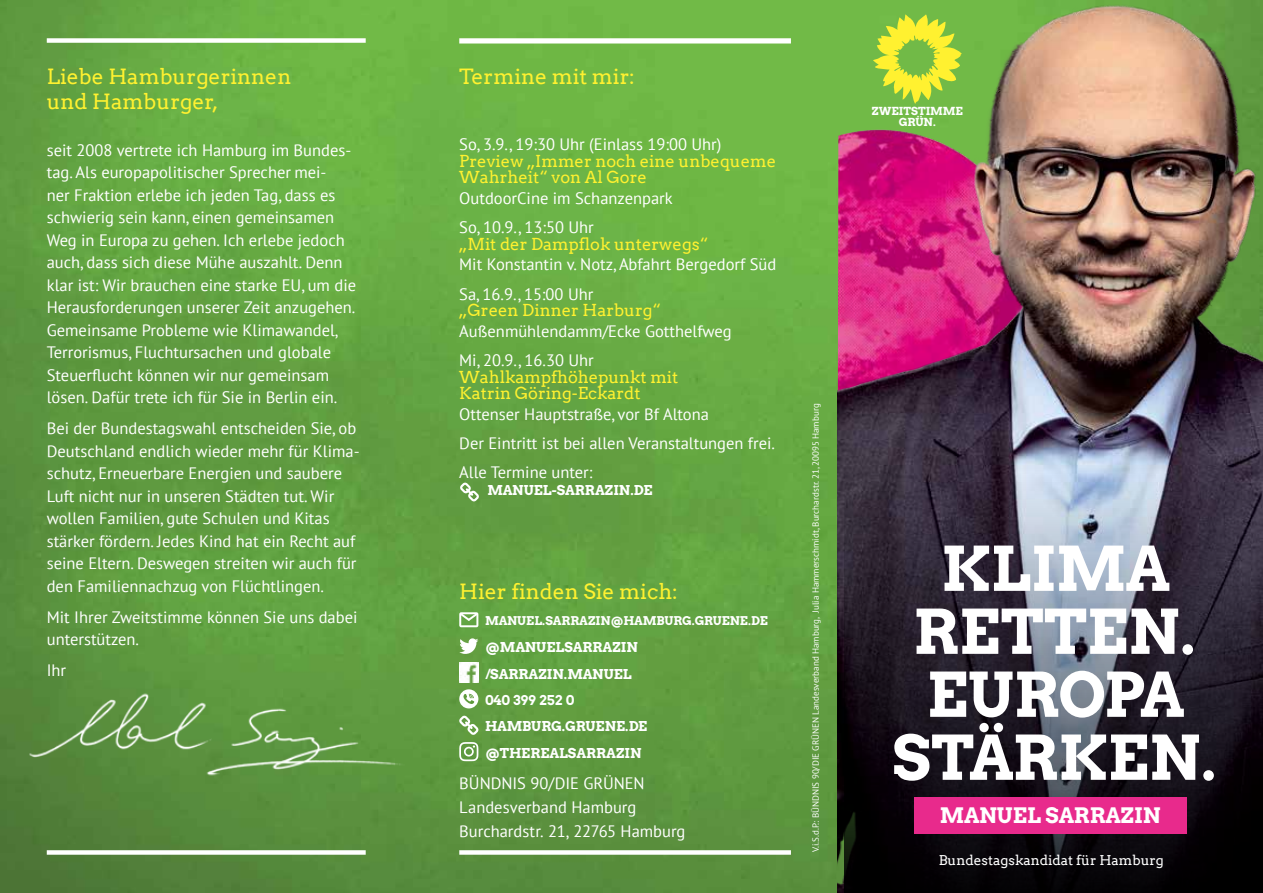
<style>
.page{position:relative;width:1263px;height:893px;background:#fff}
.page>*{position:absolute;margin:0;border:0;box-sizing:border-box;transform-origin:0 0}
.t1{font:61.2px/63px "Arvo Gruen";color:#fff;text-align:center}
.t2{font:21.15px "Arvo Gruen";color:#fff}
.t3{font:21px/25.2px "Arvo";color:#fff130}
.t4{font:16.5px/22.5px "PT Sans";color:#fff}
.t5{font:16.5px/16.5px "Arvo";color:#fff130}
.t6{font:13.5px/26.4px "Arvo Gruen";color:#fff}
.t7{font:13.5px "Arvo";color:#fff}
.t8{font:12px "Arvo Gruen";letter-spacing:-.015em;color:#fff}
.t9{font:10.95px/10.9px "Arvo Gruen";color:#fff;text-align:center}
.t10{font:9px "PT Sans";color:#fff}
</style>
<div class="page">
<img style="left:0;top:0;width:838px;height:893px">
<img style="left:838px;top:0;width:425px;height:893px">
<svg style="left:844px;top:461px;width:419px;height:432px"></svg>
<div style="left:47px;top:38px;width:319px;height:5px;background:#fff"></div>
<div style="left:47px;top:850px;width:319px;height:5px;background:#fff"></div>
<div style="left:459px;top:850px;width:332px;height:5px;background:#fff"></div>
<div style="left:459px;top:38px;width:332px;height:6px;background:#fff"></div>
<div style="left:914px;top:797px;width:272px;height:36px;background:#e82a8c"></div>
<svg style="left:459px;top:638px;width:19px;height:16px"></svg>
<img style="left:459px;top:663px;width:19px;height:19px">
<svg style="left:460px;top:483px;width:19px;height:18px"></svg>
<svg style="left:459px;top:742px;width:19px;height:19px"></svg>
<svg style="left:459px;top:716px;width:19px;height:19px"></svg>
<svg style="left:459px;top:689px;width:19px;height:19px"></svg>
<svg style="left:459px;top:612px;width:19px;height:15px"></svg>
<img style="left:16px;top:688px;width:418px;height:94px">
<svg style="left:873px;top:14px;width:89px;height:90px"></svg>
<p class="t3" style="left:47px;top:64px;width:246px">Liebe Hamburgerinnen und Hamburger,</p>
<p class="t4" style="left:47px;top:138px;width:311px">seit 2008 vertrete ich Hamburg im Bundes&shy;tag. Als europapolitischer Sprecher mei-<br>ner Fraktion erlebe ich jeden Tag, dass es schwierig sein kann, einen gemeinsamen Weg in Europa zu gehen. Ich erlebe jedoch auch, dass sich diese Mühe auszahlt. Denn klar ist: Wir brauchen eine starke EU, um die Herausforderungen unserer Zeit anzugehen.<br>Gemeinsame Probleme wie Klimawandel, Terrorismus, Fluchtursachen und globale Steuerflucht können wir nur gemeinsam lösen. Dafür trete ich für Sie in Berlin ein.</p>
<p class="t4" style="left:47px;top:417px;width:314px">Bei der Bundestagswahl entscheiden Sie, ob Deutschland endlich wieder mehr für Klima&shy;schutz, Erneuerbare Energien und saubere Luft nicht nur in unseren Städten tut. Wir wollen Familien, gute Schulen und Kitas stärker fördern. Jedes Kind hat ein Recht auf seine Eltern. Deswegen streiten wir auch für den Familiennachzug von Flüchtlingen.</p>
<p class="t4" style="left:47px;top:605px;width:312px">Mit Ihrer Zweitstimme können Sie uns dabei unterstützen.</p>
<p class="t4" style="left:47px;top:659px;width:21px">Ihr</p>
<p class="t3" style="left:459px;top:64px;width:177px">Termine mit mir:</p>
<p class="t4" style="left:459px;top:133px;width:264px">So, 3.9., 19:30 Uhr (Einlass 19:00 Uhr)</p>
<p class="t5" style="left:459px;top:152px;width:318px">Preview „Immer noch eine unbequeme<br>Wahrheit“ von Al Gore</p>
<p class="t4" style="left:459px;top:183px;width:215px;line-height:29.2px">OutdoorCine im Schanzenpark<br>So, 10.9., 13:50 Uhr</p>
<p class="t5" style="left:459px;top:235px;width:250px">„Mit der Dampflok unterwegs“</p>
<p class="t4" style="left:459px;top:249px;width:319px;line-height:29.2px">Mit Konstantin v. Notz, Abfahrt Bergedorf Süd<br>Sa, 16.9., 15:00 Uhr</p>
<p class="t5" style="left:459px;top:302px;width:203px">„Green Dinner Harburg“</p>
<p class="t4" style="left:459px;top:316px;width:274px;line-height:29.2px">Außenmühlendamm/Ecke Gotthelfweg<br>Mi, 20.9., 16.30 Uhr</p>
<p class="t5" style="left:459px;top:368px;width:221px">Wahlkampfhöhepunkt mit<br>Katrin Göring-Eckardt</p>
<p class="t4" style="left:459px;top:399px;width:317px;line-height:29.2px">Ottenser Hauptstraße, vor Bf Altona<br>Der Eintritt ist bei allen Veranstaltungen frei.<br>Alle Termine unter:</p>
<p class="t6" style="left:487px;top:477px;width:167px">MANUEL-SARRAZIN.DE</p>
<p class="t3" style="left:459px;top:579px;width:220px">Hier finden Sie mich:</p>
<p class="t8" style="left:485px;top:612px;width:284px">MANUEL.SARRAZIN@HAMBURG.GRUENE.DE</p>
<p class="t6" style="left:485px;top:633px;width:154px">@MANUELSARRAZIN /SARRAZIN.MANUEL</p>
<p class="t6" style="left:485px;top:686px;width:91px">040 399 252 0</p>
<p class="t6" style="left:485px;top:713px;width:164px">HAMBURG.GRUENE.DE @THEREALSARRAZIN</p>
<p class="t4" style="left:459px;top:770px;width:228px;line-height:24px">BÜNDNIS 90/DIE GRÜNEN<br>Landesverband Hamburg<br>Burchardstr. 21, 22765 Hamburg</p>
<p class="t10" style="left:810px;top:852px;width:450px;rotate:-90deg">V.i.S.d.P.: BÜNDNIS 90/DIE GRÜNEN Landesverband Hamburg, Julia Hammerschmidt, Burchardstr. 21, 20095 Hamburg</p>
<p class="t9" style="left:872px;top:105px;width:93px">ZWEITSTIMME<br>GRÜN.</p>
<h1 class="t1" style="left:892px;top:535px;width:326px">KLIMA<br>RETTEN.<br>EUROPA<br>STÄRKEN.</h1>
<p class="t2" style="left:940px;top:801px;width:222px">MANUEL SARRAZIN</p>
<p class="t7" style="left:939px;top:852px;width:227px">Bundestagskandidat für Hamburg</p>
</div>
